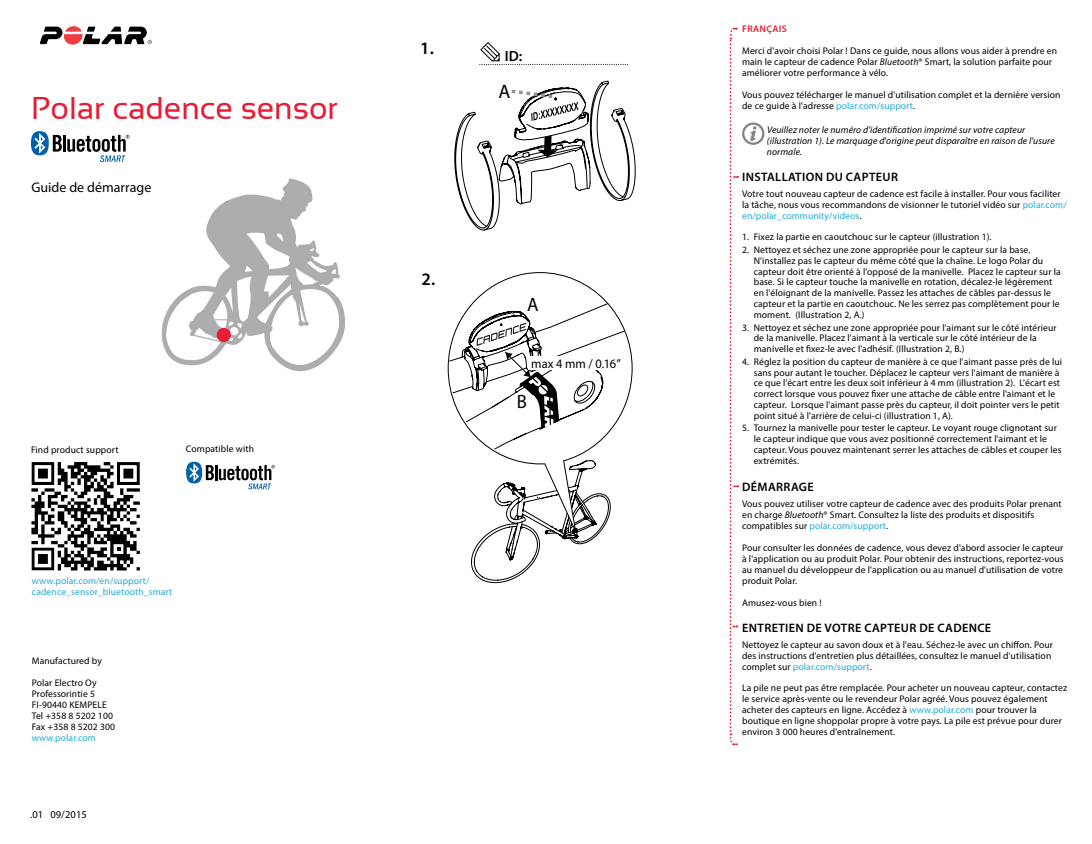
<style>
.page{position:relative;width:1092px;height:844px;background:#fff}
.page>*{position:absolute;margin:0;border:0;box-sizing:border-box;transform-origin:0 0}
.t1{font:31.5px "Sansation";color:#e61d34}
.t2{font:19.6px "Myriad Pro";color:#000}
.t3{font:19.43px "Myriad Pro";color:#000;scale:.96 1}
.t4{font:600 17.5px "Myriad Pro";color:#000}
.t5{font:600 14.7px "Myriad Pro";color:#000}
.t6{font:14px "Myriad Pro";color:#000}
.t7{font:12.95px "Myriad Pro";color:#000;scale:.96 1}
.t8{font:600 12.25px "Myriad Pro";letter-spacing:.03em;color:#000}
.t9{font:10.5px "Myriad Pro";letter-spacing:.01em;color:#000}
.t10{font:9.62px/10.8px "Myriad Pro";letter-spacing:.01em;color:#000}
.t11{font:italic 9.62px/10.8px "Myriad Pro";letter-spacing:.01em;color:#000}
.t12{font:9.62px/10.8px "Myriad Pro";letter-spacing:.01em;color:#21abd8}
.t13{font:600 9.62px "Myriad Pro";letter-spacing:.03em;color:#e61d34}
.s1{font-style:italic}
.s2{color:#21abd8}
</style>
<div class="page">
<svg style="left:31px;top:462px;width:109px;height:109px"></svg>
<svg style="left:454px;top:80px;width:182px;height:151px"></svg>
<svg style="left:479px;top:42px;width:149px;height:23px"></svg>
<svg style="left:508px;top:87px;width:70px;height:34px"></svg>
<svg style="left:447px;top:272px;width:186px;height:312px"></svg>
<svg style="left:40px;top:26px;width:112px;height:19px"></svg>
<svg style="left:31px;top:131px;width:98px;height:31px"></svg>
<svg style="left:161px;top:178px;width:184px;height:194px"></svg>
<div style="left:217px;top:328px;width:14px;height:14px;background:#e61d34;border-radius:50%"></div>
<svg style="left:186px;top:461px;width:89px;height:28px"></svg>
<svg style="left:729px;top:27px;width:35px;height:718px"></svg>
<h1 class="t1" style="left:31px;top:90px;width:308px">Polar cadence sensor</h1>
<h3 class="t6" style="left:31px;top:179px;width:121px">Guide de démarrage</h3>
<p class="t10" style="left:31px;top:443px;width:89px">Find product support</p>
<p class="t10" style="left:186px;top:442px;width:70px">Compatible with</p>
<p class="t12" style="left:32px;top:574px;width:142px">www.polar.com/en/support/ cadence_sensor_bluetooth_smart</p>
<p class="t10" style="left:32px;top:655px;width:72px">Manufactured by</p>
<p class="t10" style="left:32px;top:677px;width:85px">Polar Electro Oy<br>Professorintie 5<br>FI-90440 KEMPELE<br>Tel +358 8 5202 100<br>Fax +358 8 5202 300</p>
<p class="t12" style="left:32px;top:731px;width:66px">www.polar.com</p>
<p class="t9" style="left:30px;top:807px;width:58px">.01 09/2015</p>
<h3 class="t4" style="left:420px;top:37px;width:15px">1.</h3>
<h3 class="t5" style="left:504px;top:46px;width:19px">ID:</h3>
<h2 class="t2" style="left:498px;top:79px;width:13px">A</h2>
<h3 class="t4" style="left:421px;top:268px;width:15px">2.</h3>
<h3 class="t3" style="left:527px;top:292px;width:13px">A</h3>
<h3 class="t7" style="left:531px;top:355px;width:95px">max 4 mm / 0.16”</h3>
<h3 class="t3" style="left:517px;top:389px;width:12px">B</h3>
<p class="t13" style="left:742px;top:23px;width:46px">FRANÇAIS</p>
<p class="t10" style="left:742px;top:45px;width:316px">Merci d'avoir choisi Polar ! Dans ce guide, nous allons vous aider à prendre en main le capteur de cadence Polar <span class="s1">Bluetooth</span>® Smart, la solution parfaite pour améliorer votre performance à vélo.</p>
<p class="t10" style="left:742px;top:89px;width:320px">Vous pouvez télécharger le manuel d'utilisation complet et la dernière version de ce guide à l'adresse <span class="s2">polar.com/support</span>.</p>
<p class="t11" style="left:766px;top:124px;width:289px">Veuillez noter le numéro d'identification imprimé sur votre capteur (illustration 1). Le marquage d'origine peut disparaître en raison de l'usure normale.</p>
<p class="t8" style="left:742px;top:169px;width:156px">INSTALLATION DU CAPTEUR</p>
<p class="t10" style="left:742px;top:188px;width:326px">Votre tout nouveau capteur de cadence est facile à installer. Pour vous faciliter la tâche, nous vous recommandons de visionner le tutoriel vidéo sur <span class="s2">polar.com/ en/polar_community/videos</span>.</p>
<p class="t10" style="left:742px;top:231px;width:251px">1. Fixez la partie en caoutchouc sur le capteur (illustration 1).</p>
<p class="t10" style="left:753px;top:244px;width:308px;text-indent:-12px">2. Nettoyez et séchez une zone appropriée pour le capteur sur la base.<br>N'installez pas le capteur du même côté que la chaîne. Le logo Polar du capteur doit être orienté à l'opposé de la manivelle. Placez le capteur sur la base. Si le capteur touche la manivelle en rotation, décalez-le légèrement en l'éloignant de la manivelle. Passez les attaches de câbles par-dessus le capteur et la partie en caoutchouc. Ne les serrez pas complètement pour le moment. (Illustration 2, A.)</p>
<p class="t10" style="left:753px;top:321px;width:304px;text-indent:-12px">3. Nettoyez et séchez une zone appropriée pour l'aimant sur le côté intérieur de la manivelle. Placez l'aimant à la verticale sur le côté intérieur de la manivelle et fixez-le avec l'adhésif. (Illustration 2, B.)</p>
<p class="t10" style="left:753px;top:355px;width:310px;text-indent:-12px">4. Réglez la position du capteur de manière à ce que l'aimant passe près de lui sans pour autant le toucher. Déplacez le capteur vers l'aimant de manière à ce que l'écart entre les deux soit inférieur à 4 mm (illustration 2). L'écart est correct lorsque vous pouvez fixer une attache de câble entre l'aimant et le capteur. Lorsque l'aimant passe près du capteur, il doit pointer vers le petit point situé à l'arrière de celui-ci (illustration 1, A).</p>
<p class="t10" style="left:753px;top:422px;width:309px;text-indent:-12px">5. Tournez la manivelle pour tester le capteur. Le voyant rouge clignotant sur le capteur indique que vous avez positionné correctement l'aimant et le capteur. Vous pouvez maintenant serrer les attaches de câbles et couper les extrémités.</p>
<p class="t8" style="left:742px;top:479px;width:35px">DÉMARRA</p>
<p class="t8" style="left:798px;top:479px;width:16px">GE</p>
<p class="t10" style="left:742px;top:498px;width:321px">Vous pouvez utiliser votre capteur de cadence avec des produits Polar prenant en charge <span class="s1">Bluetooth</span>® Smart. Consultez la liste des produits et dispositifs compatibles sur <span class="s2">polar.com/support</span>.</p>
<p class="t10" style="left:742px;top:542px;width:323px;text-align:justify">Pour consulter les données de cadence, vous devez d'abord associer le capteur à l'application ou au produit Polar. Pour obtenir des instructions, reportez-vous au manuel du développeur de l'application ou au manuel d'utilisation de votre produit Polar.</p>
<p class="t10" style="left:742px;top:597px;width:81px">Amusez-vous bien !</p>
<p class="t8" style="left:742px;top:619px;width:250px">ENTRETIEN DE VOTRE CAPTEUR DE CADENCE</p>
<p class="t10" style="left:742px;top:638px;width:312px">Nettoyez le capteur au savon doux et à l'eau. Séchez-le avec un chiffon. Pour des instructions d'entretien plus détaillées, consultez le manuel d'utilisation complet sur <span class="s2">polar.com/support</span>.</p>
<p class="t10" style="left:742px;top:682px;width:326px">La pile ne peut pas être remplacée. Pour acheter un nouveau capteur, contactez le service après-vente ou le revendeur Polar agréé. Vous pouvez également acheter des capteurs en ligne. Accédez à <span class="s2">www.polar.com</span> pour trouver la boutique en ligne shoppolar propre à votre pays. La pile est prévue pour durer environ 3 000 heures d'entraînement.</p>
</div>
